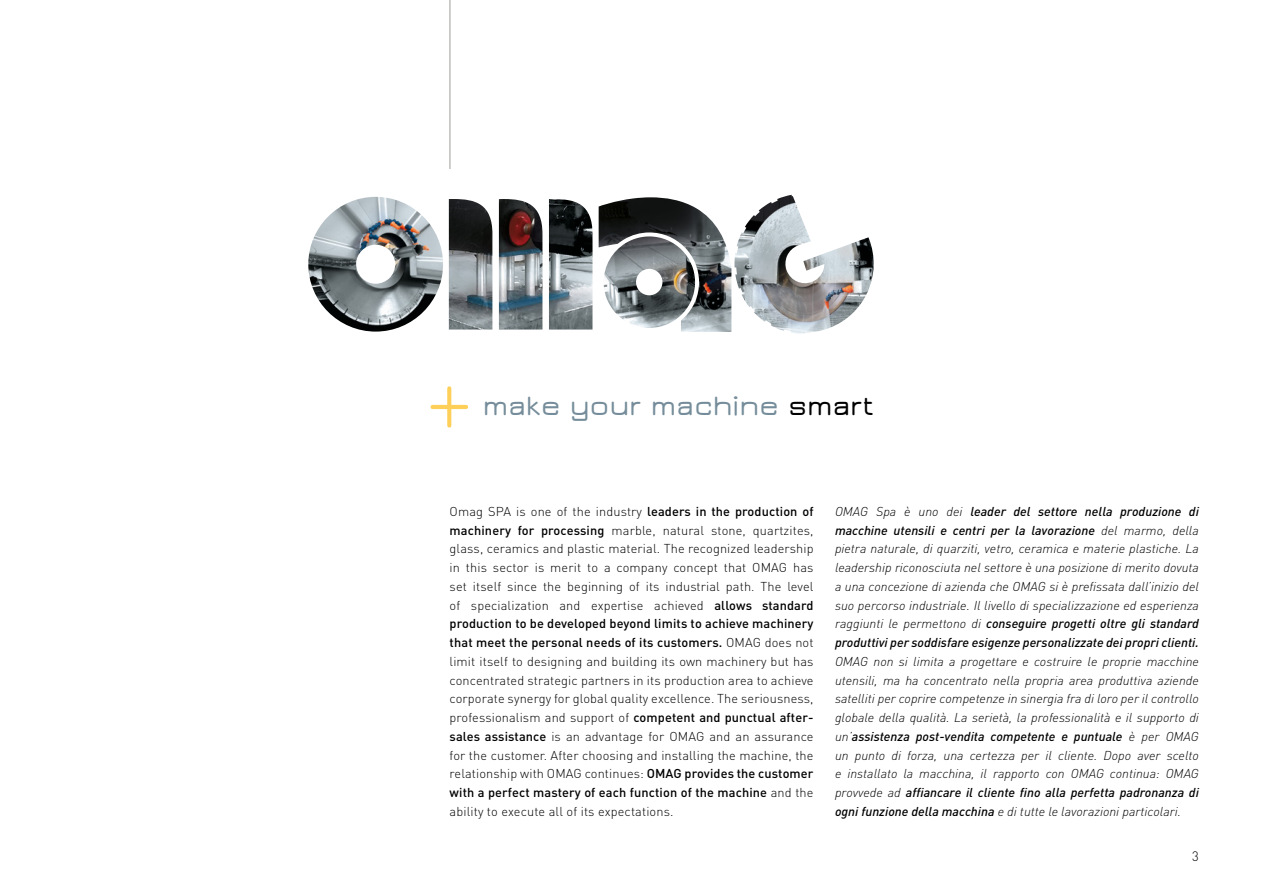
<style>
.page{position:relative;width:1263px;height:893px;background:#fff}
.page>*{position:absolute;margin:0;border:0;box-sizing:border-box;transform-origin:0 0}
.t1{font:600 29.25px "Jura";letter-spacing:-.01em;color:#758d9a}
.t2{font:300 13.5px "DIN Pro";color:#000;scale:.96 1}
.t3{font:italic 300 12.75px/18.8px "DIN Pro";color:#000;text-align:justify}
.t4{font:300 12.75px/18.8px "DIN Pro";letter-spacing:.01em;color:#000;text-align:justify}
.s1{color:#000}
.s2{font-weight:500}
</style>
<div class="page">
<img style="left:449px;top:199px;width:143px;height:131px">
<img style="left:734px;top:195px;width:140px;height:139px">
<img style="left:599px;top:197px;width:132px;height:135px">
<img style="left:308px;top:197px;width:135px;height:135px">
<hr style="left:449px;top:0;width:1px;height:169px;background:#9d9d9c">
<svg style="left:431px;top:386px;width:37px;height:41px"></svg>
<p class="t1" style="left:483px;top:391px;width:393px">make your machine <span class="s1">smart</span></p>
<p class="t4" style="left:450px;top:501px;width:365px">Omag SPA is one of the industry <span class="s2">leaders in the production of machinery for processing</span> marble, natural stone, quartzites, glass, ceramics and plastic material. The recognized leadership in this sector is merit to a company concept that OMAG has set itself since the beginning of its industrial path. The level of specialization and expertise achieved <span class="s2">allows standard production to be developed beyond limits to achieve machinery that meet the personal needs of its customers.</span> OMAG does not limit itself to designing and building its own machinery but has concentrated strategic partners in its production area to achieve corporate synergy for global quality excellence. The seriousness, professionalism and support of <span class="s2">competent and punctual after&shy;sales assistance</span> is an advantage for OMAG and an assurance for the customer. After choosing and installing the machine, the relationship with OMAG continues: <span class="s2">OMAG provides the customer with a perfect mastery of each function of the machine</span> and the ability to execute all of its expectations.</p>
<p class="t3" style="left:835px;top:502px;width:365px">OMAG Spa è uno dei <span class="s2">leader del settore nella produzione di macchine utensili e centri per la lavorazione</span> del marmo, della pietra naturale, di quarziti, vetro, ceramica e materie plastiche. La leadership riconosciuta nel settore è una posizione di merito dovuta a una concezione di azienda che OMAG si è prefissata dall’inizio del suo percorso industriale. Il livello di specializzazione ed esperienza raggiunti le permettono di <span class="s2">conseguire progetti oltre gli standard produttivi per soddisfare esigenze personalizzate dei propri clienti.<br></span>OMAG non si limita a progettare e costruire le proprie macchine utensili, ma ha concentrato nella propria area produttiva aziende satelliti per coprire competenze in sinergia fra di loro per il controllo globale della qualità. La serietà, la professionalità e il supporto di un’<span class="s2">assistenza post-vendita competente e puntuale</span> è per OMAG un punto di forza, una certezza per il cliente. Dopo aver scelto e installato la macchina, il rapporto con OMAG continua: OMAG provvede ad <span class="s2">affiancare il cliente fino alla perfetta padronanza di ogni funzione della macchina</span> e di tutte le lavorazioni particolari.</p>
<p class="t2" style="left:1192px;top:847px;width:8px">3</p>
</div>
